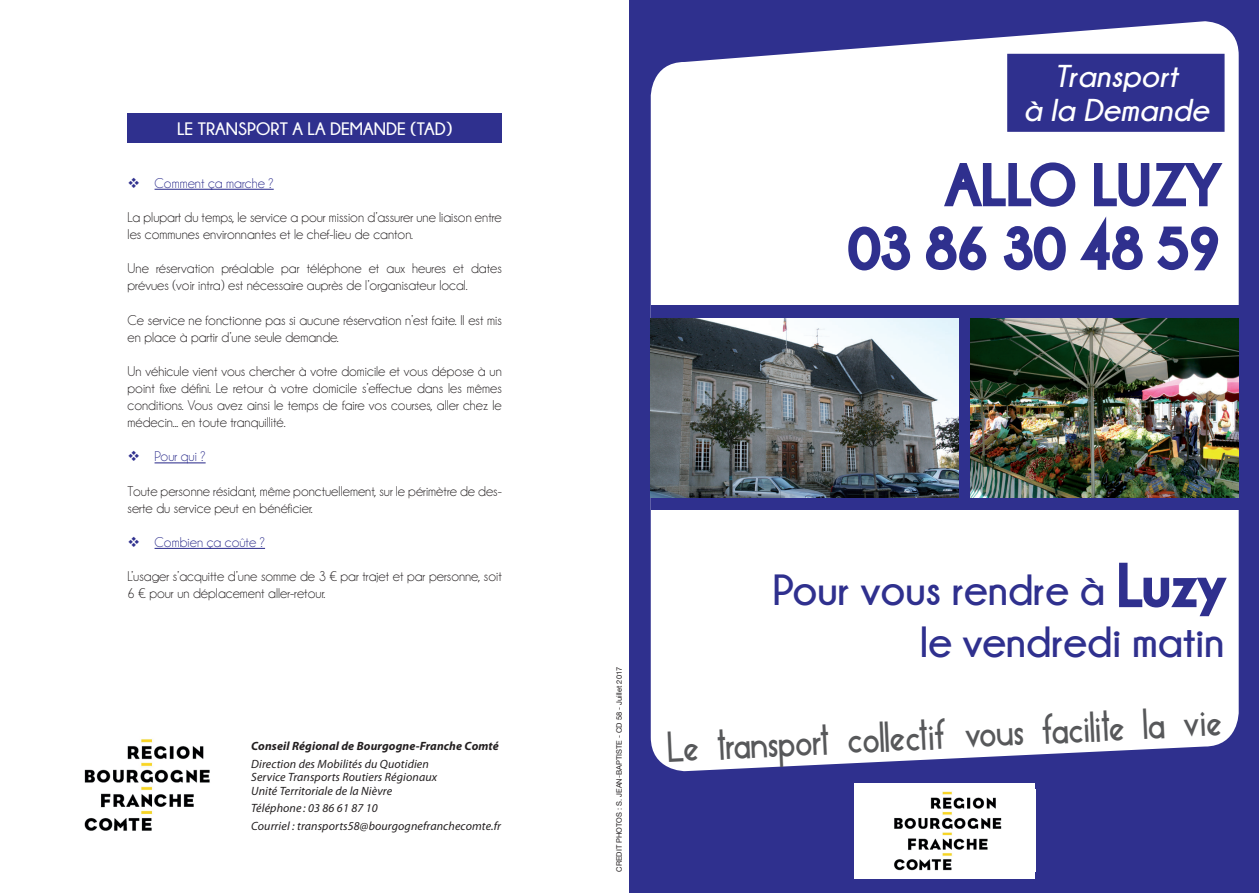
<style>
.page{position:relative;width:1259px;height:893px;background:#fff}
.page>*{position:absolute;margin:0;border:0;box-sizing:border-box;transform-origin:0 0}
.t1{font:700 56.55px/63.6px "Champagne&Limousines";color:#2f308e;text-align:right}
.t2{font:700 43.5px/51px "Champagne&Limousines";color:#2f308e;text-align:right}
.t3{font:40.5px "Essence Sans Bold";color:#57585a;scale:.89 1}
.t4{font:italic 700 31.5px/34.5px "Champagne&Limousines";letter-spacing:.01em;color:#fff;text-align:center}
.t5{font:700 18px "Champagne&Limousines";color:#fff}
.t6{font:14.25px/17.1px "Champagne&Limousines";color:#231f20}
.t7{font:14.25px "Champagne&Limousines";color:#2f308e}
.t8{font:italic 12px/13.5px "Myriad Pro";letter-spacing:.01em;color:#231f20}
.t9{font:italic 700 12px "Myriad Pro";letter-spacing:.01em;color:#231f20}
.t10{font:7.5px "Helvetica Neue";color:#231f20}
.s1{font-size:58.5px}
</style>
<div class="page">
<div style="left:128px;top:113px;width:374px;height:29px;background:#2f308e"></div>
<div style="left:629px;top:0;width:630px;height:893px;background:#2f308e"></div>
<svg style="left:651px;top:21px;width:587px;height:750px;background:#eeeef5"></svg>
<hr style="left:155px;top:189px;width:119px;height:1px;background:#2f308e">
<hr style="left:155px;top:462px;width:51px;height:1px;background:#2f308e">
<hr style="left:155px;top:548px;width:110px;height:1px;background:#2f308e">
<div style="left:854px;top:783px;width:181px;height:95px;background:#fff"></div>
<img style="left:894px;top:791px;width:108px;height:80px">
<img style="left:84px;top:739px;width:126px;height:92px">
<svg style="left:846px;top:224px;width:66px;height:48px"></svg>
<svg style="left:924px;top:160px;width:305px;height:118px"></svg>
<div style="left:651px;top:306px;width:587px;height:204px;background:#2f308e"></div>
<div style="left:1007px;top:54px;width:217px;height:78px;background:#2f308e;border:2px solid #2f308e"></div>
<img style="left:651px;top:318px;width:307px;height:179px">
<img style="left:971px;top:318px;width:267px;height:179px">
<svg style="left:1117px;top:561px;width:111px;height:57px"></svg>
<p class="t5" style="left:177px;top:118px;width:277px">LE TRANSPORT A LA DEMANDE (TAD)</p>
<p class="t7" style="left:128px;top:176px;width:148px">❖ Comment ça marche ?</p>
<p class="t6" style="left:128px;top:209px;width:376px">La plupart du temps, le service a pour mission d’assurer une liaison entre les communes environnantes et le chef-lieu de canton.</p>
<p class="t6" style="left:128px;top:260px;width:376px">Une réservation préalable par téléphone et aux heures et dates prévues (voir intra) est nécessaire auprès de l’organisateur local.</p>
<p class="t6" style="left:128px;top:311px;width:376px">Ce service ne fonctionne pas si aucune réservation n’est faite. Il est mis en place à partir d’une seule demande.</p>
<p class="t6" style="left:128px;top:363px;width:376px;text-align:justify">Un véhicule vient vous chercher à votre domicile et vous dépose à un point fixe défini. Le retour à votre domicile s’effectue dans les mêmes conditions. Vous avez ainsi le temps de faire vos courses, aller chez le médecin... en toute tranquillité.</p>
<p class="t7" style="left:128px;top:449px;width:80px">❖ Pour qui ?</p>
<p class="t6" style="left:128px;top:482px;width:376px">Toute personne résidant, même ponctuellement, sur le périmètre de des&shy;serte du service peut en bénéficier.</p>
<p class="t7" style="left:128px;top:535px;width:139px">❖ Combien ça coûte ?</p>
<p class="t6" style="left:128px;top:568px;width:376px">L’usager s’acquitte d’une somme de 3 € par trajet et par personne, soit<br>6 € pour un déplacement aller-retour.</p>
<p class="t9" style="left:251px;top:738px;width:249px">Conseil Régional de Bourgogne-Franche Comté</p>
<p class="t8" style="left:251px;top:757px;width:187px">Direction des Mobilités du Quotidien<br>Service Transports Routiers Régionaux<br>Unité Territoriale de la Nièvre</p>
<p class="t8" style="left:251px;top:799px;width:251px;line-height:17.7px">Téléphone : 03 86 61 87 10<br>Courriel : transports58@bourgognefranchecomte.fr</p>
<h3 class="t4" style="left:1023px;top:58px;width:187px">Transport<br>à la Demande</h3>
<h1 class="t1" style="left:848px;top:153px;width:373px">ALLO LUZY<br>03 86 30 48 59</h1>
<p class="t10" style="left:613px;top:872px;width:206px;rotate:-90deg">CREDIT PHOTOS : S. JEAN-BAPTISTE - CD 58 - Juillet 2017</p>
<h2 class="t2" style="left:772px;top:564px;width:453px">Pour vous rendre à <span class="s1">Luzy </span>le vendredi matin</h2>
<h3 class="t3" style="left:666px;top:721px;width:625px;rotate:-3deg">Le transport collectif vous facilite la vie</h3>
</div>
